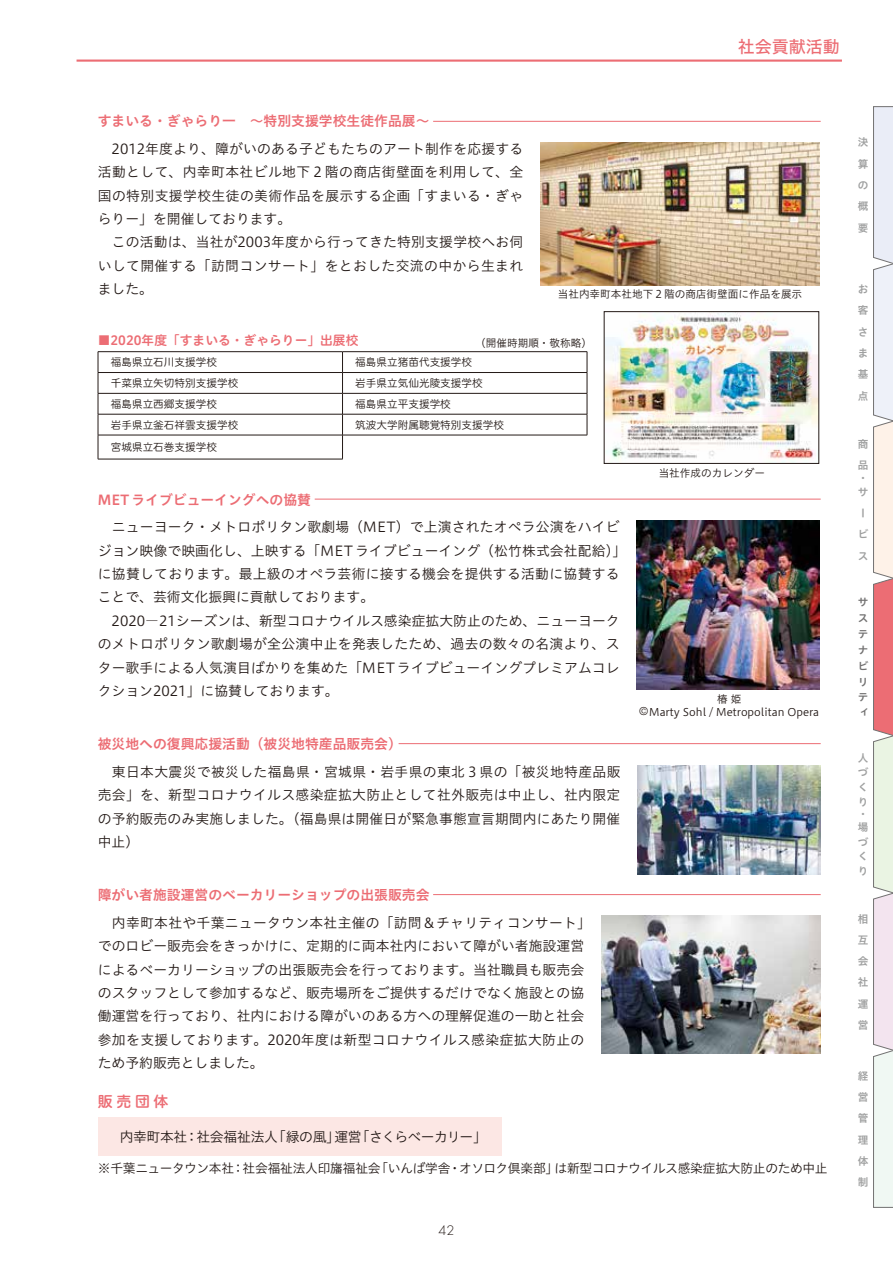
<style>
.page{position:relative;width:893px;height:1263px;background:#fff}
.page>*{position:absolute;margin:0;border:0;box-sizing:border-box;transform-origin:0 0}
.t1{font:16.95px "Hiragino UD Sans Std N W5";color:#ec6d74}
.t2{font:14.85px "Hiragino UD Sans R Std N W6";color:#ec6d74}
.t3{font:13.8px/23.4px "Hiragino UD Sans Std N W3";letter-spacing:.01em;color:#231916}
.t4{font:13.8px/23.4px "Hiragino UD Sans Std N W3";letter-spacing:.03em;color:#231916}
.t5{font:13.8px "Hiragino UD Sans Std N W6";color:#ec6d74}
.t6{font:13.8px "Hiragino UD Sans Std N W3";letter-spacing:-.025em;color:#231916}
.t7{font:12.75px "Hiragino UD Sans Std N W3";letter-spacing:-.025em;color:#231916}
.t8{font:12.75px "Hiragino UD Sans R Std N W6";color:#ec6d74}
.t9{font:300 12.75px "Futura Std";color:#231916}
.t10{font:10.65px "Hiragino UD Sans R Std N W3";color:#231916}
.t11{font:10.65px/12.8px "Hiragino UD Sans Std N W3";color:#231916;text-align:center}
.t12{font:10.65px/21.3px "Hiragino UD Sans Std N W6";color:#9fa0a0}
.t13{font:10.65px/15.9px "Hiragino UD Sans Std N W6";color:#727171}
.s1{font-family:"Helvetica LT Std";font-stretch:condensed}
</style>
<div class="page">
<svg style="left:873px;top:106px;width:20px;height:1102px;background:#d2c5c5"></svg>
<hr style="left:433px;top:121px;width:388px;height:1px;background:#ec6d74">
<hr style="left:315px;top:499px;width:506px;height:1px;background:#ec6d74">
<hr style="left:399px;top:743px;width:422px;height:1px;background:#ec6d74">
<hr style="left:433px;top:894px;width:388px;height:1px;background:#ec6d74">
<img style="left:606px;top:313px;width:211px;height:149px">
<div style="left:604px;top:311px;width:215px;height:153px;border:1px solid #231916"></div>
<img style="left:540px;top:143px;width:279px;height:143px">
<img style="left:637px;top:521px;width:183px;height:169px">
<img style="left:637px;top:765px;width:184px;height:109px">
<img style="left:601px;top:916px;width:220px;height:137px">
<hr style="left:98px;top:351px;width:244px;height:1px;background:#231916">
<hr style="left:342px;top:351px;width:245px;height:1px;background:#231916">
<hr style="left:98px;top:372px;width:244px;height:1px;background:#231916">
<hr style="left:342px;top:372px;width:245px;height:1px;background:#231916">
<hr style="left:98px;top:393px;width:244px;height:1px;background:#231916">
<hr style="left:342px;top:393px;width:245px;height:1px;background:#231916">
<hr style="left:98px;top:414px;width:244px;height:1px;background:#231916">
<hr style="left:342px;top:414px;width:245px;height:1px;background:#231916">
<svg style="left:587px;top:352px;width:1px;height:83px"></svg>
<hr style="left:98px;top:435px;width:244px;height:1px;background:#231916">
<svg style="left:98px;top:352px;width:1px;height:107px"></svg>
<hr style="left:342px;top:435px;width:245px;height:1px;background:#231916">
<svg style="left:342px;top:352px;width:1px;height:107px"></svg>
<hr style="left:98px;top:459px;width:245px;height:1px;background:#231916">
<div style="left:98px;top:1117px;width:404px;height:38px;background:#fce7e4"></div>
<hr style="left:77px;top:60px;width:765px;height:2px;background:#ec6d74">
<p class="t1" style="left:738px;top:34px;width:104px">社会貢献活動</p>
<p class="t5" style="left:98px;top:110px;width:333px">すまいる・ぎゃらり一　～特別支援学校生徒作品展～</p>
<p class="t4" style="left:98px;top:136px;width:427px">　2012年度より、障がいのある子どもたちのアート制作を応援する活動として、内幸町本社ビル地下２階の商店街壁面を利用して、全国の特別支援学校生徒の美術作品を展示する企画「すまいる・ぎゃらりー」を開催しております。<br>　この活動は、当社が2003年度から行ってきた特別支援学校へお伺いして開催する「訪問コンサート」をとおした交流の中から生まれました。</p>
<p class="t11" style="left:558px;top:287px;width:246px">当社内幸町本社地下２階の商店街壁面に作品を展示</p>
<p class="t11" style="left:475px;top:336px;width:118px">（開催時期順・敬称略）</p>
<p class="t8" style="left:98px;top:330px;width:262px">■2020年度「すまいる・ぎゃらりー」出展校</p>
<p class="t10" style="left:111px;top:354px;width:108px">福島県立石川支援学校</p>
<p class="t10" style="left:355px;top:354px;width:118px">福島県立猪苗代支援学校</p>
<p class="t10" style="left:111px;top:375px;width:129px">千菜県立矢切特別支援学校</p>
<p class="t10" style="left:355px;top:375px;width:129px">岩手県立気仙光陵支援学校</p>
<p class="t10" style="left:111px;top:396px;width:108px">福島県立西郷支援学校</p>
<p class="t10" style="left:355px;top:396px;width:97px">福島県立平支援学校</p>
<p class="t10" style="left:111px;top:417px;width:129px">岩手県立釜石祥雲支援学校</p>
<p class="t10" style="left:355px;top:417px;width:150px">筑波大学附属聴覚特別支援学校</p>
<p class="t10" style="left:111px;top:439px;width:108px">宮城県立石巻支援学校</p>
<p class="t5" style="left:98px;top:489px;width:215px">METライブビューイングヘの協賛</p>
<p class="t3" style="left:98px;top:514px;width:530px">　ニューヨーク・メトロポリタン歌劇場（MET）で上演されたオペラ公演をハイビジョン映像で映画化し、上映する「METライブビューイング（松竹株式会社配給）」に協賛しております。最上級のオペラ芸術に接する機会を提供する活動に協賛することで、芸術文化振興に貢献しております。<br>　2020─21シーズンは、新型コロナウイルス感染症拡大防止のため、ニューヨークのメトロポリタン歌劇場が全公演中止を発表したため、過去の数々の名演より、スター歌手による人気演目ばかりを集めた「METライブビューイングプレミアムコレクション2021」に協賛しております。</p>
<p class="t5" style="left:98px;top:733px;width:306px">被災地への復興応援活動（被災地特産品販売会）</p>
<p class="t3" style="left:98px;top:759px;width:524px;text-align:justify">　東日本大震災で被災した福島県・宮城県・岩手県の東北３県の「被災地特産品販売会」を、新型コロナウイルス感染症拡大防止として社外販売は中止し、社内限定の予約販売のみ実施しました。（福島県は開催日が緊急事態宣言期間内にあたり開催中止）</p>
<p class="t5" style="left:98px;top:884px;width:333px">障がい者施設運営のベーカリーショップの出張販売会</p>
<p class="t3" style="left:98px;top:910px;width:495px">　内幸町本社や千葉ニュータウン本社主催の「訪問＆チャリティコンサート」でのロビー販売会をきっかけに、定期的に両本社内において障がい者施設運営によるベーカリーショップの出張販売会を行っております。当社職員も販売会のスタッフとして参加するなど、販売場所をご提供するだけでなく施設との協働運営を行っており、社内における障がいのある方への理解促進の一助と社会参加を支援しております。2020年度は新型コロナウイルス感染症拡大防止のため予約販売としました。</p>
<p class="t2" style="left:98px;top:1090px;width:72px">販売団体</p>
<p class="t6" style="left:120px;top:1126px;width:369px">内幸町本社：社会福祉法人「緑の風」運営「さくらベーカリー」</p>
<p class="t11" style="left:659px;top:466px;width:108px">当社作成のカレンダー</p>
<p class="t11" style="left:639px;top:692px;width:181px">椿 姫<br><span class="s1">©</span>Marty Sohl / Metropolitan Opera</p>
<p class="t7" style="left:98px;top:1159px;width:731px">※千葉ニュータウン本社：社会福祉法人印旛福祉会「いんば学舎・オソロク倶楽部」は新型コロナウイルス感染症拡大防止のため中止</p>
<p class="t9" style="left:439px;top:1223px;width:17px">42</p>
<p class="t12" style="left:858px;top:131px;width:12px;text-align:justify">決算の概要</p>
<p class="t12" style="left:858px;top:278px;width:12px;text-align:justify">お客さま基点</p>
<p class="t12" style="left:858px;top:433px;width:12px">商品</p>
<p class="t12" style="left:858px;top:471px;width:11px;line-height:13.4px">・サ</p>
<p class="t12" style="left:858px;top:502px;width:12px">ービス</p>
<p class="t13" style="left:858px;top:593px;width:12px">サステナビリテ</p>
<p class="t13" style="left:858px;top:704px;width:11px">ィ</p>
<p class="t12" style="left:858px;top:749px;width:12px;line-height:14.9px">人づくり</p>
<p class="t12" style="left:858px;top:808px;width:12px;line-height:12.1px">・場</p>
<p class="t12" style="left:858px;top:833px;width:12px;line-height:14.9px">づくり</p>
<p class="t12" style="left:858px;top:907px;width:12px;text-align:justify">相互会社運営</p>
<p class="t12" style="left:858px;top:1065px;width:12px;text-align:justify">経営管理体制</p>
</div>
